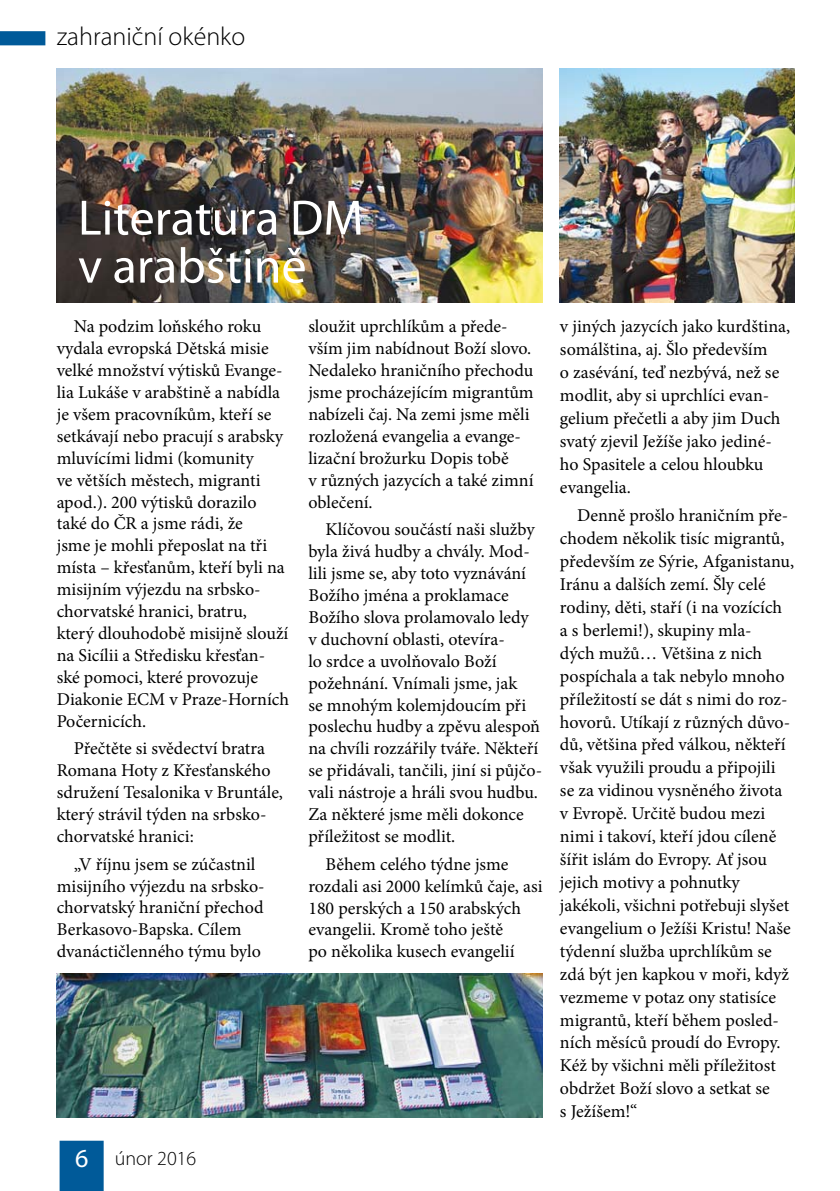
<style>
.page{position:relative;width:840px;height:1191px;background:#fff}
.page>*{position:absolute;margin:0;border:0;box-sizing:border-box;transform-origin:0 0}
.t1{font:50px/48px "Myriad Pro";color:#fff}
.t2{font:300 26px "Myriad Pro";color:#000}
.t3{font:300 20px "Myriad Pro";color:#000}
.t4{font:18px/22px "Minion Pro";color:#000}
.s1{font-weight:400;font-size:26px;color:#fff}
</style>
<div class="page">
<div style="left:60px;top:1140px;width:44px;height:51px;background:#005a99"></div>
<svg style="left:0;top:31px;width:45px;height:14px"></svg>
<img style="left:57px;top:68px;width:485px;height:234px">
<img style="left:559px;top:68px;width:235px;height:234px">
<img style="left:57px;top:973px;width:485px;height:144px">
<h2 class="t2" style="left:57px;top:27px;width:190px">zahraniční okénko</h2>
<h1 class="t1" style="left:78px;top:199px;width:287px">Literatura DM v arabštině</h1>
<p class="t4" style="left:57px;top:317px;width:234px;text-indent:17px">Na podzim loňského roku vydala evropská Dětská misie velké množství výtisků Evange&shy;lia Lukáše v arabštině a nabídla je všem pracovníkům, kteří se setkávají nebo pracují s arabsky mluvícími lidmi (komunity<br>ve větších městech, migranti apod.). 200 výtisků dorazilo také do ČR a jsme rádi, že<br>jsme je mohli přeposlat na tři místa – křesťanům, kteří byli na misijním výjezdu na srbsko&shy;chorvatské hranici, bratru,<br>který dlouhodobě misijně slouží na Sicílii a Středisku křesťan&shy;ské pomoci, které provozuje<br>Diakonie ECM v Praze-Horních<br>Počernicích.</p>
<p class="t4" style="left:57px;top:739px;width:228px;text-indent:17px">Přečtěte si svědectví bratra<br>Romana Hoty z Křesťanského sdružení Tesalonika v Bruntále, který strávil týden na srbsko&shy;chorvatské hranici:</p>
<p class="t4" style="left:57px;top:854px;width:209px;text-indent:17px">„V říjnu jsem se zúčastnil misijního výjezdu na srbsko&shy;chorvatský hraniční přechod<br>Berkasovo-Bapska. Cílem dvanáctičlenného týmu bylo</p>
<p class="t4" style="left:308px;top:317px;width:227px">sloužit uprchlíkům a přede&shy;vším jim nabídnout Boží slovo.<br>Nedaleko hraničního přechodu jsme procházejícím migrantům nabízeli čaj. Na zemi jsme měli rozložená evangelia a evange&shy;lizační brožurku Dopis tobě<br>v různých jazycích a také zimní oblečení.</p>
<p class="t4" style="left:308px;top:520px;width:235px;text-indent:17px">Klíčovou součástí naši služby byla živá hudby a chvály. Mod&shy;lili jsme se, aby toto vyznávání<br>Božího jména a proklamace<br>Božího slova prolamovalo ledy<br>v duchovní oblasti, otevíra-<br>lo srdce a uvolňovalo Boží požehnání. Vnímali jsme, jak<br>se mnohým kolemjdoucím při poslechu hudby a zpěvu alespoň na chvíli rozzářily tváře. Někteří se přidávali, tančili, jiní si půjčo&shy;vali nástroje a hráli svou hudbu.<br>Za některé jsme měli dokonce příležitost se modlit.</p>
<p class="t4" style="left:308px;top:854px;width:235px;text-indent:17px">Během celého týdne jsme rozdali asi 2000 kelímků čaje, asi<br>180 perských a 150 arabských evangelii. Kromě toho ještě<br>po několika kusech evangelií</p>
<p class="t3" style="left:75px;top:1150px;width:123px"><span class="s1">6</span> únor 2016</p>
<p class="t4" style="left:559px;top:316px;width:231px;line-height:23px">v jiných jazycích jako kurdština, somálština, aj. Šlo především<br>o zasévání, teď nezbývá, než se modlit, aby si uprchlíci evan&shy;gelium přečetli a aby jim Duch svatý zjevil Ježíše jako jediné&shy;ho Spasitele a celou hloubku evangelia.</p>
<p class="t4" style="left:559px;top:505px;width:235px;line-height:23px;text-indent:17px">Denně prošlo hraničním pře&shy;chodem několik tisíc migrantů, především ze Sýrie, Afganistanu,<br>Iránu a dalších zemí. Šly celé rodiny, děti, staří (i na vozících a s berlemi!), skupiny mla-<br>dých mužů… Většina z nich pospíchala a tak nebylo mnoho příležitostí se dát s nimi do roz&shy;hovorů. Utíkají z různých důvo&shy;dů, většina před válkou, někteří však využili proudu a připojili se za vidinou vysněného života v Evropě. Určitě budou mezi nimi i takoví, kteří jdou cíleně šířit islám do Evropy. Ať jsou jejich motivy a pohnutky jakékoli, všichni potřebuji slyšet evangelium o Ježíši Kristu! Naše týdenní služba uprchlíkům se zdá být jen kapkou v moři, když vezmeme v potaz ony statisíce migrantů, kteří během posled&shy;ních měsíců proudí do Evropy.<br>Kéž by všichni měli příležitost obdržet Boží slovo a setkat se<br>s Ježíšem!“</p>
</div>
